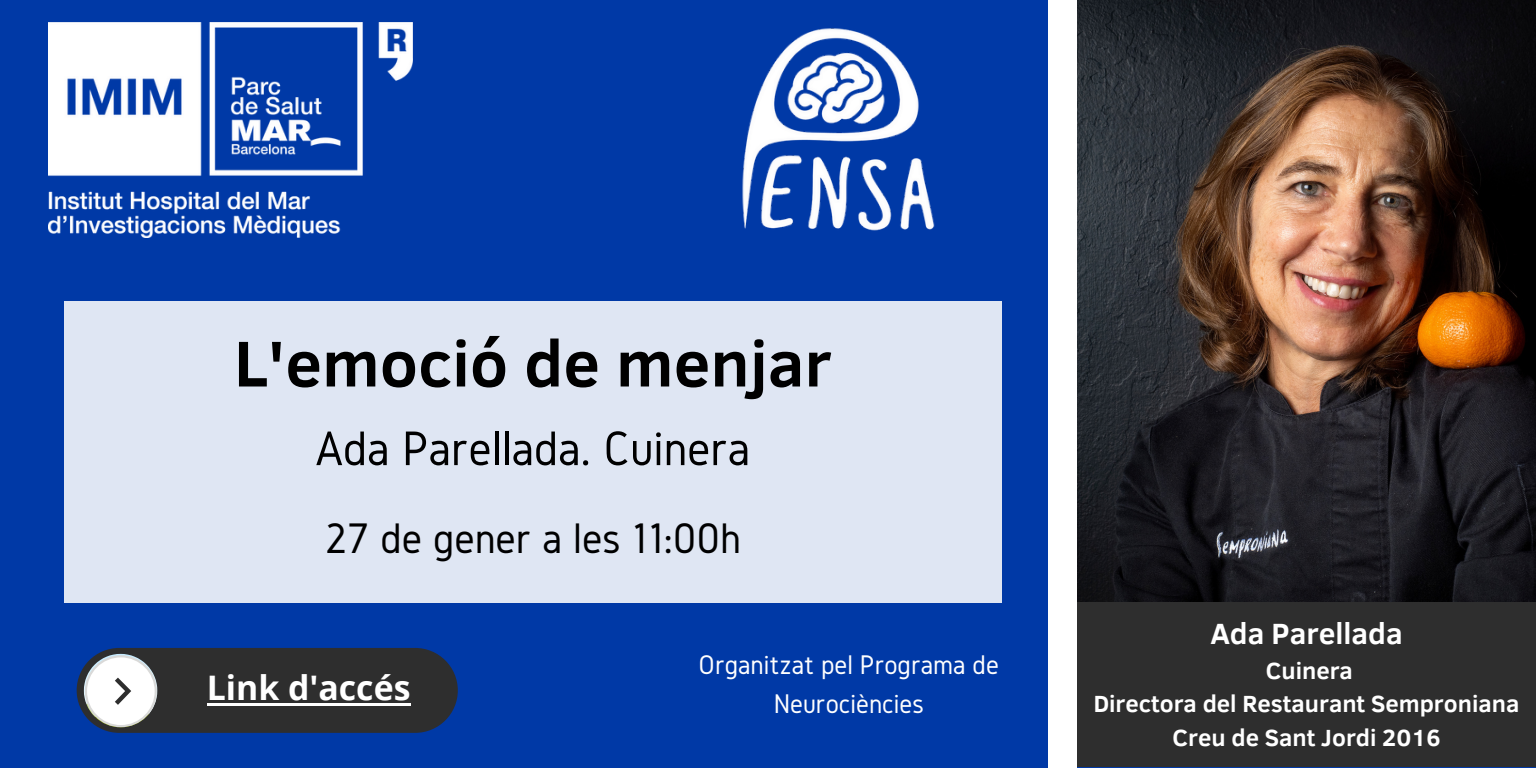
<style>
.page{position:relative;width:1536px;height:768px;background:#0039a6}
.page>*{position:absolute;margin:0;border:0;box-sizing:border-box;transform-origin:0 0}
.t1{font:700 66px "Clear Sans";color:#000}
.t2{font:50.4px "Gidole";color:#000}
.t3{font:44.4px "Gidole";color:#000}
.t4{font:700 33.8px "Open Sans";color:#fff}
.t5{font:700 30px "Clear Sans";color:#fff}
.t6{font:28px/39px "Gidole";color:#fff;text-align:center}
.t7{font:700 24px "Clear Sans";color:#fff}
</style>
<div class="page">
<div style="left:64px;top:301px;width:937px;height:302px;background:#dfe6f3"></div>
<img style="left:1077px;top:0;width:459px;height:602px">
<div style="left:77px;top:648px;width:381px;height:85px;background:#2e2e2e;border-radius:43px"></div>
<img style="left:84px;top:654px;width:45px;height:62px">
<svg style="left:85px;top:655px;width:72px;height:72px"></svg>
<div style="left:1063px;top:602px;width:473px;height:165px;background:#2e2e2e"></div>
<div style="left:1049px;top:0;width:28px;height:768px;background:#fff"></div>
<img style="left:742px;top:28px;width:193px;height:203px">
<img style="left:48px;top:23px;width:365px;height:214px">
<hr style="left:207px;top:703px;width:204px;height:3px;background:#fff">
<p class="t1" style="left:234px;top:315px;width:599px">L'emoció de menjar</p>
<p class="t2" style="left:316px;top:421px;width:436px">Ada Parellada. Cuinera</p>
<p class="t3" style="left:325px;top:514px;width:418px">27 de gener a les 11:00h</p>
<p class="t4" style="left:207px;top:664px;width:205px">Link d'accés</p>
<p class="t6" style="left:699px;top:644px;width:302px">Organitzat pel Programa de<br>Neurociències</p>
<p class="t5" style="left:1210px;top:612px;width:194px">Ada Parellada</p>
<p class="t7" style="left:1266px;top:653px;width:89px">Cuinera</p>
<p class="t7" style="left:1094px;top:687px;width:427px">Directora del Restaurant Semproniana</p>
<p class="t7" style="left:1173px;top:720px;width:269px">Creu de Sant Jordi 2016</p>
</div>
